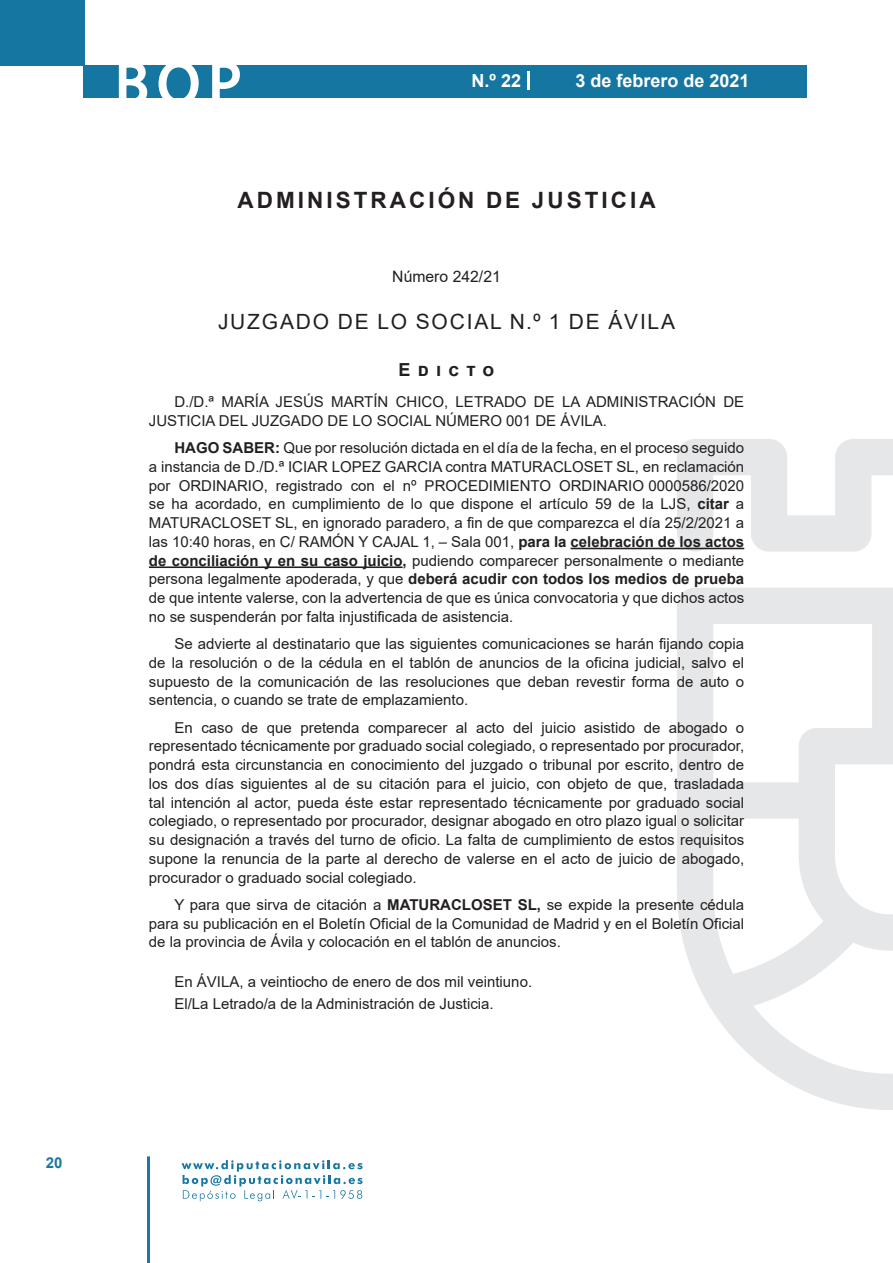
<style>
.page{position:relative;width:893px;height:1263px;background:#fff}
.page>*{position:absolute;margin:0;border:0;box-sizing:border-box;transform-origin:0 0}
.t1{font:500 61.5px "Avant Garde";color:#fff}
.t2{font:700 22.5px "Arial";letter-spacing:.135em;color:#231f20}
.t3{font:21px "Arial";letter-spacing:.085em;color:#231f20}
.t4{font:700 18px "Arial";color:#fff}
.t5{font:700 18px "Arial";letter-spacing:.4em;color:#231f20}
.t6{font:15.75px "Arial";color:#231f20}
.t7{font:15px/18.8px "Arial";color:#231f20;text-align:justify}
.t8{font:700 15px "Arial";color:#1d76a4}
.s1{font-weight:700}
</style>
<div class="page">
<div style="left:0;top:0;width:85px;height:65px;background:#1676a2"></div>
<div style="left:84px;top:65px;width:723px;height:33px;background:#1676a2"></div>
<svg style="left:118px;top:65px;width:30px;height:33px"></svg>
<svg style="left:158px;top:65px;width:41px;height:33px"></svg>
<svg style="left:212px;top:65px;width:28px;height:33px"></svg>
<svg style="left:182px;top:1160px;width:181px;height:41px"></svg>
<hr style="left:147px;top:1156px;width:3px;height:107px;background:#1d76a4">
<svg style="left:528px;top:71px;width:2px;height:19px"></svg>
<svg style="left:677px;top:439px;width:216px;height:671px"></svg>
<hr style="left:571px;top:548px;width:173px;height:1px;background:#231f20">
<hr style="left:149px;top:566px;width:254px;height:2px;background:#231f20">
<h1 class="t1" style="left:115px;top:46px;width:128px">BOP</h1>
<p class="t4" style="left:472px;top:68px;width:51px">N.º 22</p>
<p class="t4" style="left:575px;top:68px;width:176px">3 de febrero de 2021</p>
<h2 class="t2" style="left:237px;top:184px;width:420px">ADMINISTRACIÓN DE JUSTICIA</h2>
<p class="t6" style="left:392px;top:266px;width:110px">Número 242/21</p>
<h3 class="t3" style="left:218px;top:307px;width:459px">JUZGADO DE LO SOCIAL N.º 1 DE ÁVILA</h3>
<p class="t5" style="left:399px;top:357px;width:97px">Edicto</p>
<p class="t7" style="left:149px;top:392px;width:597px;text-indent:26px">D./D.ª MARÍA JESÚS MARTÍN CHICO, LETRADO DE LA ADMINISTRACIÓN DE<br>JUSTICIA DEL JUZGADO DE LO SOCIAL NÚMERO 001 DE ÁVILA.</p>
<p class="t7" style="left:149px;top:438px;width:597px;text-indent:26px"><span class="s1">HAGO SABER:</span> Que por resolución dictada en el día de la fecha, en el proceso seguido a instancia de D./D.ª ICIAR LOPEZ GARCIA contra MATURACLOSET SL, en reclamación por ORDINARIO, registrado con el nº PROCEDIMIENTO ORDINARIO 0000586/2020 se ha acordado, en cumplimiento de lo que dispone el artículo 59 de la LJS, <span class="s1">citar</span> a MATURACLOSET SL, en ignorado paradero, a fin de que comparezca el día 25/2/2021 a las 10:40 horas, en C/ RAMÓN Y CAJAL 1, – Sala 001, <span class="s1">para la celebración de los actos de conciliación y en su caso juicio,</span> pudiendo comparecer personalmente o mediante persona legalmente apoderada, y que <span class="s1">deberá acudir con todos los medios de prueba </span>de que intente valerse, con la advertencia de que es única convocatoria y que dichos actos no se suspenderán por falta injustificada de asistencia.</p>
<p class="t7" style="left:149px;top:634px;width:597px;text-indent:26px">Se advierte al destinatario que las siguientes comunicaciones se harán fijando copia de la resolución o de la cédula en el tablón de anuncios de la oficina judicial, salvo el supuesto de la comunicación de las resoluciones que deban revestir forma de auto o sentencia, o cuando se trate de emplazamiento.</p>
<p class="t7" style="left:149px;top:718px;width:597px;text-indent:26px">En caso de que pretenda comparecer al acto del juicio asistido de abogado o representado técnicamente por graduado social colegiado, o representado por procurador, pondrá esta circunstancia en conocimiento del juzgado o tribunal por escrito, dentro de los dos días siguientes al de su citación para el juicio, con objeto de que, trasladada tal intención al actor, pueda éste estar representado técnicamente por graduado social colegiado, o representado por procurador, designar abogado en otro plazo igual o solicitar su designación a través del turno de oficio. La falta de cumplimiento de estos requisitos supone la renuncia de la parte al derecho de valerse en el acto de juicio de abogado, procurador o graduado social colegiado.</p>
<p class="t7" style="left:149px;top:895px;width:597px;text-indent:26px">Y para que sirva de citación a <span class="s1">MATURACLOSET SL,</span> se expide la presente cédula para su publicación en el Boletín Oficial de la Comunidad de Madrid y en el Boletín Oficial de la provincia de Ávila y colocación en el tablón de anuncios.</p>
<p class="t7" style="left:174px;top:970px;width:359px;line-height:22.2px">En ÁVILA, a veintiocho de enero de dos mil veintiuno.<br>El/La Letrado/a de la Administración de Justicia.</p>
<p class="t8" style="left:46px;top:1152px;width:18px">20</p>
</div>
